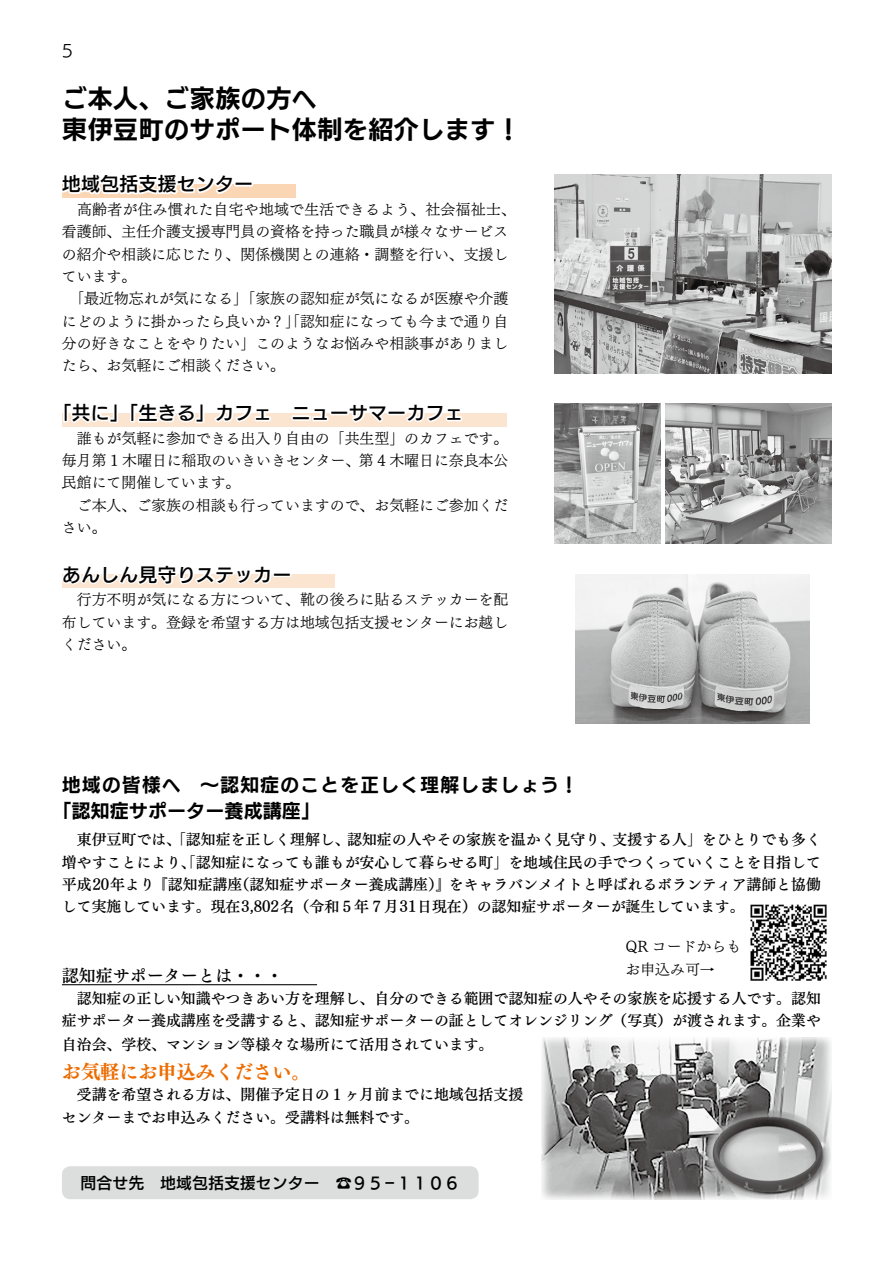
<style>
.page{position:relative;width:893px;height:1263px;background:#fff}
.page>*{position:absolute;margin:0;border:0;box-sizing:border-box;transform-origin:0 0}
.t1{font:25.5px/32px "UD Kakugo Small Pr 6 N B";color:#000}
.t2{font:19.2px "UD Kakugo Small Pr 6 N DB";color:#000}
.t3{font:19.2px/25.5px "UD Kakugo Small Pr 6 N B";letter-spacing:.045em;color:#000}
.t4{font:19.2px "UD Mincho Pr 6 N B";color:#ed6c00}
.t5{font:16.95px "UD Mincho Pr 6 N DB";color:#000}
.t6{font:16.95px "UD Kakugo Small Pr 6 N R";color:#000}
.t7{font:15.9px "UD Kakugo Small Pr 6 N DB";color:#000}
.t8{font:14.85px/22.4px "UD Mincho Pr 6 N DB";color:#000}
.t9{font:14.85px/22.4px "UD Mincho Pr 6 N L";color:#000}
</style>
<div class="page">
<div style="left:62px;top:184px;width:234px;height:14px;background:#fbd6b4"></div>
<svg style="left:62px;top:184px;width:170px;height:11px"></svg>
<div style="left:234px;top:181px;width:19px;height:6px;border:3px solid #fff"></div>
<div style="left:62px;top:574px;width:272px;height:14px;background:#fce5d0"></div>
<svg style="left:62px;top:574px;width:210px;height:11px"></svg>
<div style="left:272px;top:571px;width:20px;height:6px;border:3px solid #fff"></div>
<div style="left:62px;top:413px;width:444px;height:13px;background:#fce5d0"></div>
<svg style="left:63px;top:413px;width:56px;height:10px"></svg>
<svg style="left:130px;top:413px;width:141px;height:10px"></svg>
<div style="left:291px;top:415px;width:20px;height:6px;border:3px solid #fff"></div>
<svg style="left:310px;top:413px;width:19px;height:9px"></svg>
<div style="left:330px;top:410px;width:19px;height:5px;border:3px solid #fff"></div>
<svg style="left:347px;top:410px;width:37px;height:13px"></svg>
<div style="left:387px;top:410px;width:19px;height:5px;border:3px solid #fff"></div>
<svg style="left:401px;top:410px;width:62px;height:13px"></svg>
<hr style="left:62px;top:984px;width:255px;height:1px;background:#000">
<div style="left:62px;top:1166px;width:417px;height:33px;background:#dcdddd;border-radius:9px"></div>
<img style="left:555px;top:403px;width:106px;height:140px">
<img style="left:576px;top:574px;width:234px;height:149px">
<img style="left:750px;top:904px;width:77px;height:77px">
<img style="left:665px;top:403px;width:166px;height:140px">
<img style="left:555px;top:174px;width:276px;height:199px">
<svg style="left:542px;top:1037px;width:290px;height:163px;background:#a09f9f"></svg>
<img style="left:703px;top:1110px;width:128px;height:89px">
<p class="t6" style="left:62px;top:42px;width:13px">5</p>
<h1 class="t1" style="left:62px;top:83px;width:461px">ご本人、ご家族の方へ<br>東伊豆町のサポート体制を紹介します!</h1>
<p class="t2" style="left:62px;top:173px;width:193px">地域包括支援センター</p>
<p class="t9" style="left:62px;top:197px;width:455px;text-indent:15px">高齢者が住み慣れた自宅や地域で生活できるよう、社会福祉士、看護師、主任介護支援専門員の資格を持った職員が様々なサービスの紹介や相談に応じたり、関係機関との連絡・調整を行い、支援しています。<br>　「最近物忘れが気になる」「家族の認知症が気になるが医療や介護にどのように掛かったら良いか？」「認知症になっても今まで通り自分の好きなことをやりたい」このようなお悩みや相談事がありましたら、お気軽にご相談ください。</p>
<p class="t2" style="left:52px;top:402px;width:413px">「共に」「生きる」カフェ　ニューサマーカフェ</p>
<p class="t9" style="left:62px;top:426px;width:448px;text-align:justify;text-indent:15px">誰もが気軽に参加できる出入り自由の「共生型」のカフェです。毎月第 1 木曜日に稲取のいきいきセンター、第 4 木曜日に奈良本公民館にて開催しています。</p>
<p class="t9" style="left:62px;top:493px;width:448px;text-indent:15px">ご本人、ご家族の相談も行っていますので、お気軽にご参加ください。</p>
<p class="t2" style="left:62px;top:564px;width:231px">あんしん見守りステッカー</p>
<p class="t9" style="left:62px;top:587px;width:448px;text-align:justify;text-indent:15px">行方不明が気になる方について、靴の後ろに貼るステッカーを配布しています。登録を希望する方は地域包括支援センターにお越しください。</p>
<p class="t3" style="left:52px;top:773px;width:528px;text-indent:10px">地域の皆様へ　～認知症のことを正しく理解しましょう!「認知症サポーター養成講座「</p>
<p class="t8" style="left:613px;top:828px;width:210px">支援する人」をひとりでも多く</p>
<p class="t8" style="left:62px;top:828px;width:289px">　東伊豆町では、「認知症を正しく理解し、</p>
<p class="t8" style="left:62px;top:850px;width:760px">増やすことにより、「認知症になっても誰もが安心して暮らせる町」を地域住民の手でつくっていくことを目指して</p>
<p class="t8" style="left:235px;top:872px;width:588px">（認知症サポーター養成講座）』をキャラバンメイトと呼ばれるボランティア講師と協働</p>
<p class="t8" style="left:347px;top:828px;width:269px">認知症の人やその家族を温かく見守り、</p>
<p class="t8" style="left:62px;top:872px;width:684px">平成20年より『認知症講座<br>して実施しています。現在3,802名（令和５年７月31日現在）の認知症サポーターが誕生しています。</p>
<p class="t9" style="left:625px;top:934px;width:117px">QR コードからもお申込み可☞</p>
<p class="t5" style="left:62px;top:960px;width:223px">認知症サポーターとは・・・</p>
<p class="t8" style="left:62px;top:986px;width:760px">　認知症の正しい知識やつきあい方を理解し、自分のできる範囲で認知症の人やその家族を応援する人です。認知症サポーター養成講座を受講すると、認知症サポーターの証としてオレンジリング（写真）が渡されます。企業や</p>
<p class="t8" style="left:62px;top:1033px;width:433px">自治会、学校、マンション等様々な場所にて活用されています。</p>
<p class="t4" style="left:62px;top:1054px;width:250px">お気軽にお申込みください。</p>
<p class="t8" style="left:62px;top:1083px;width:463px">　受講を希望される方は、開催予定日の１ヶ月前までに地域包括支援センターまでお申込みください。受講料は無料です。</p>
<p class="t7" style="left:81px;top:1174px;width:241px">問合せ先　地域包括支援センター</p>
<p class="t7" style="left:336px;top:1174px;width:126px">☎９５−１１０６</p>
</div>
